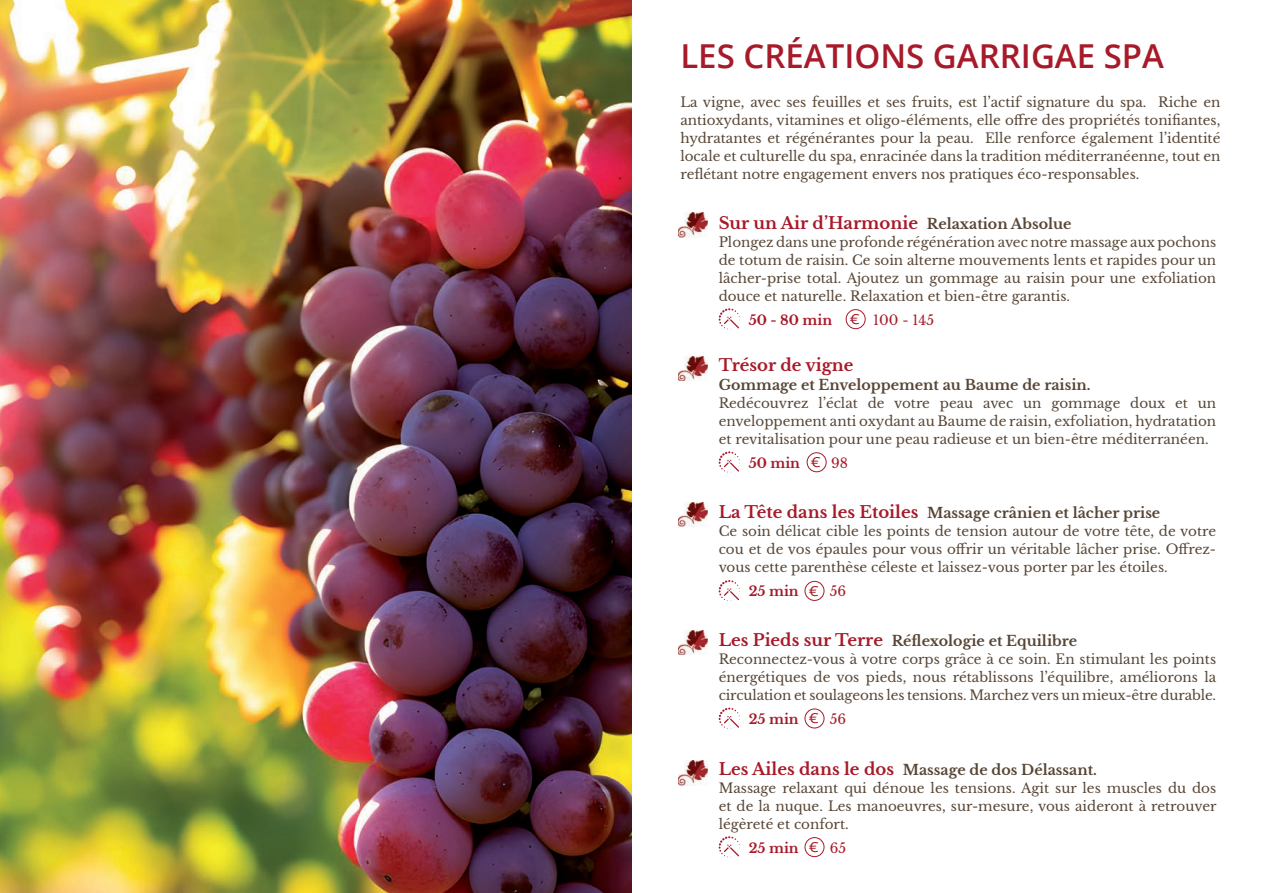
<style>
.page{position:relative;width:1263px;height:893px;background:#fff}
.page>*{position:absolute;margin:0;border:0;box-sizing:border-box;transform-origin:0 0}
.t1{font:600 33px "Open Sans";color:#a71a29}
.t2{font:700 16.5px "Libre Baskerville";color:#a71a29}
.t3{font:700 14.25px "Libre Baskerville";color:#574636}
.t4{font:13.95px "Open Sans";color:#a71a29;scale:1.2 1}
.t5{font:13.5px/18px "Libre Baskerville";color:#574636;text-align:justify}
.t6{font:700 13.5px "Libre Baskerville";color:#a71a29}
.t7{font:13.5px "Libre Baskerville";color:#a71a29}
.s1{font-size:14.25px;color:#574636}
.s2{font-size:16.5px;color:#a71a29}
</style>
<div class="page">
<img style="left:0;top:0;width:631px;height:893px">
<svg style="left:719px;top:308px;width:21px;height:22px"></svg>
<div style="left:846px;top:309px;width:19px;height:20px;border:1px solid #a71a29;border-radius:50%"></div>
<svg style="left:719px;top:451px;width:21px;height:22px"></svg>
<div style="left:807px;top:453px;width:19px;height:19px;border:1px solid #a71a29;border-radius:50%"></div>
<svg style="left:719px;top:580px;width:21px;height:21px"></svg>
<div style="left:805px;top:581px;width:19px;height:20px;border:1px solid #a71a29;border-radius:50%"></div>
<svg style="left:719px;top:708px;width:21px;height:21px"></svg>
<div style="left:805px;top:709px;width:19px;height:19px;border:1px solid #a71a29;border-radius:50%"></div>
<svg style="left:719px;top:836px;width:21px;height:22px"></svg>
<div style="left:805px;top:837px;width:19px;height:20px;border:1px solid #a71a29;border-radius:50%"></div>
<img style="left:678px;top:356px;width:29px;height:25px">
<img style="left:678px;top:213px;width:29px;height:24px">
<img style="left:678px;top:630px;width:29px;height:25px">
<img style="left:678px;top:502px;width:29px;height:25px">
<img style="left:678px;top:761px;width:29px;height:24px">
<h1 class="t1" style="left:680px;top:33px;width:485px">LES CRÉATIONS GARRIGAE SPA</h1>
<p class="t5" style="left:680px;top:93px;width:542px">La vigne, avec ses feuilles et ses fruits, est l’actif signature du spa. Riche en antioxydants, vitamines et oligo-éléments, elle offre des propriétés tonifiantes, hydratantes et régénérantes pour la peau. Elle renforce également l’identité locale et culturelle du spa, enracinée dans la tradition méditerranéenne, tout en reflétant notre engagement envers nos pratiques éco-responsables.</p>
<p class="t2" style="left:719px;top:213px;width:354px">Sur un Air d’Harmonie <span class="s1">Relaxation Absolue</span></p>
<p class="t5" style="left:719px;top:233px;width:499px">Plongez dans une profonde régénération avec notre massage aux pochons de totum de raisin. Ce soin alterne mouvements lents et rapides pour un lâcher-prise total. Ajoutez un gommage au raisin pour une exfoliation douce et naturelle. Relaxation et bien-être garantis.</p>
<p class="t6" style="left:749px;top:311px;width:85px">50 - 80 min</p>
<p class="t7" style="left:873px;top:311px;width:62px">100 - 145</p>
<p class="t2" style="left:719px;top:355px;width:136px">Trésor de vigne</p>
<p class="t3" style="left:719px;top:376px;width:373px">Gommage et Enveloppement au Baume de raisin.</p>
<p class="t5" style="left:719px;top:394px;width:499px">Redécouvrez l’éclat de votre peau avec un gommage doux et un enveloppement anti oxydant au Baume de raisin, exfoliation, hydratation et revitalisation pour une peau radieuse et un bien-être méditerranéen.</p>
<p class="t6" style="left:749px;top:455px;width:53px">50 min</p>
<p class="t7" style="left:831px;top:455px;width:18px">98</p>
<p class="t3" style="left:719px;top:504px;width:443px"><span class="s2">La Tête dans les Etoiles</span> Massage crânien et lâcher prise</p>
<p class="t5" style="left:719px;top:522px;width:499px">Ce soin délicat cible les points de tension autour de votre tête, de votre cou et de vos épaules pour vous offrir un véritable lâcher prise. Offrez&shy;vous cette parenthèse céleste et laissez-vous porter par les étoiles.</p>
<p class="t6" style="left:749px;top:583px;width:52px">25 min</p>
<p class="t7" style="left:830px;top:583px;width:18px">56</p>
<p class="t3" style="left:719px;top:633px;width:360px"><span class="s2">Les Pieds sur Terre</span> Réflexologie et Equilibre</p>
<p class="t5" style="left:719px;top:651px;width:499px">Reconnectez-vous à votre corps grâce à ce soin. En stimulant les points énergétiques de vos pieds, nous rétablissons l’équilibre, améliorons la circulation et soulageons les tensions. Marchez vers un mieux-être durable.</p>
<p class="t6" style="left:749px;top:711px;width:52px">25 min</p>
<p class="t7" style="left:830px;top:711px;width:18px">56</p>
<p class="t3" style="left:719px;top:761px;width:380px"><span class="s2">Les Ailes dans le dos</span> Massage de dos Délassant.</p>
<p class="t5" style="left:719px;top:779px;width:499px">Massage relaxant qui dénoue les tensions. Agit sur les muscles du dos et de la nuque. Les manoeuvres, sur-mesure, vous aideront à retrouver légèreté et confort.</p>
<p class="t6" style="left:749px;top:840px;width:52px">25 min</p>
<p class="t7" style="left:830px;top:840px;width:18px">65</p>
<p class="t4" style="left:850px;top:309px;width:10px">€</p>
<p class="t4" style="left:811px;top:452px;width:10px">€</p>
<p class="t4" style="left:809px;top:581px;width:10px">€</p>
<p class="t4" style="left:809px;top:709px;width:10px">€</p>
<p class="t4" style="left:809px;top:837px;width:10px">€</p>
</div>
